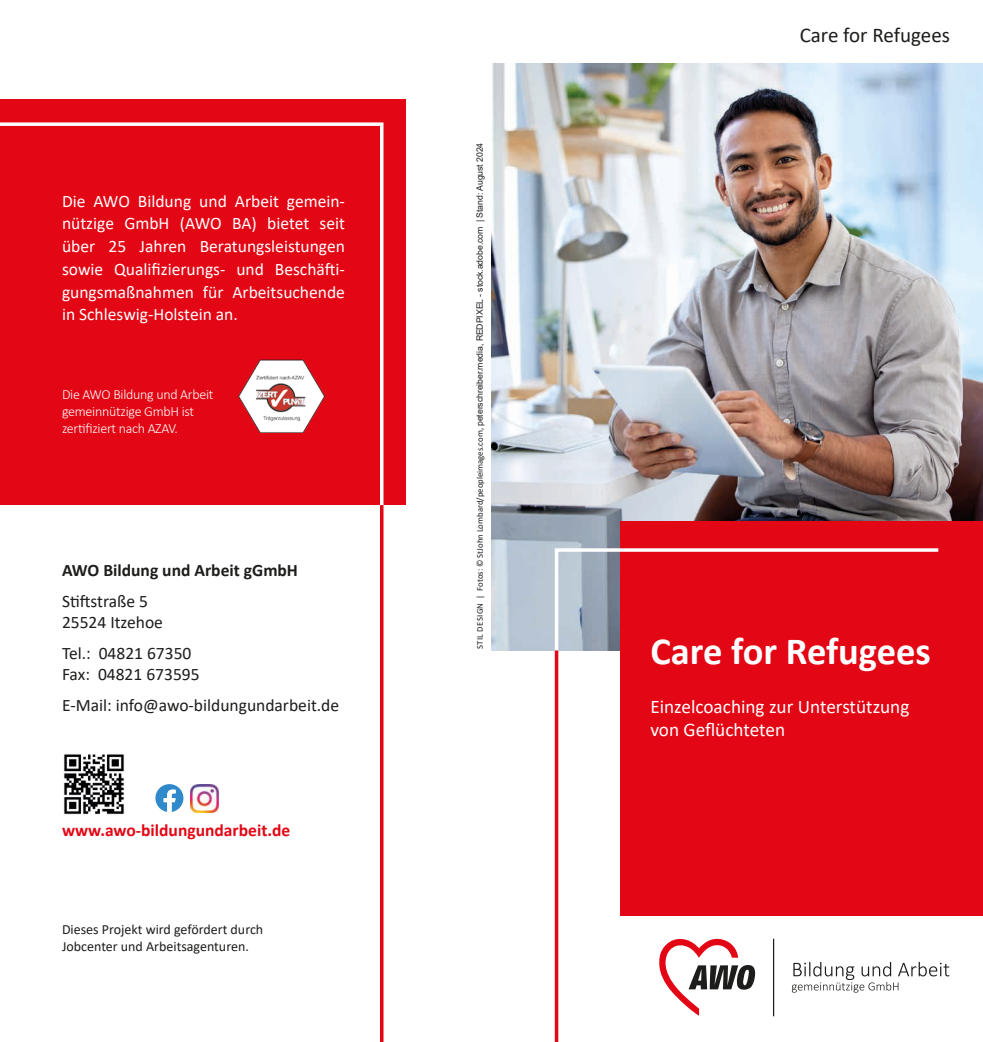
<style>
.page{position:relative;width:983px;height:1042px;background:#fff}
.page>*{position:absolute;margin:0;border:0;box-sizing:border-box;transform-origin:0 0}
.t1{font:700 38.5px "Calibri";color:#fff}
.t2{font:21px "Calibri";color:#1d1d1b}
.t3{font:19.25px/23.1px "Calibri";color:#fff}
.t4{font:17.5px/22.8px "Calibri";color:#fff;text-align:justify}
.t5{font:17.5px/21px "Calibri";color:#1d1d1b}
.t6{font:700 17.5px "Calibri";color:#e30614}
.t7{font:700 17.5px "Calibri";color:#1d1d1b}
.t8{font:300 14px/16.8px "Calibri";letter-spacing:-.02em;color:#fff}
.t9{font:14px/16.8px "Calibri";color:#1d1d1b}
.t10{font:8.75px "Arial";letter-spacing:-.01em;color:#1d1d1b}
.s1{font-family:"Calibri"}
</style>
<div class="page">
<img style="left:491px;top:63px;width:491px;height:587px">
<svg style="left:659px;top:938px;width:96px;height:78px"></svg>
<svg style="left:791px;top:962px;width:158px;height:30px"></svg>
<hr style="left:772px;top:938px;width:2px;height:78px;background:#1d1d1b">
<div style="left:620px;top:521px;width:362px;height:394px;background:#e30614"></div>
<svg style="left:553px;top:546px;width:386px;height:309px"></svg>
<svg style="left:554px;top:650px;width:4px;height:392px;fill:#e30614"></svg>
<div style="left:0;top:99px;width:406px;height:406px;background:#e30614"></div>
<svg style="left:0;top:122px;width:384px;height:504px"></svg>
<hr style="left:380px;top:505px;width:3px;height:537px;background:#e30614">
<img style="left:64px;top:754px;width:60px;height:61px">
<svg style="left:155px;top:784px;width:28px;height:28px"></svg>
<img style="left:191px;top:785px;width:27px;height:27px">
<img style="left:236px;top:360px;width:88px;height:73px">
<p class="t4" style="left:62px;top:189px;width:284px">Die AWO Bildung und Arbeit gemein&shy;nützige GmbH (AWO BA) bietet seit über 25 Jahren Beratungsleistungen sowie Qualifizierungs- und Beschäfti&shy;gungsmaßnahmen für Arbeitsuchende in Schleswig-Holstein an.</p>
<p class="t8" style="left:62px;top:386px;width:153px">Die AWO Bildung und Arbeit gemeinnützige GmbH ist zertifiziert nach AZAV.</p>
<p class="t7" style="left:62px;top:558px;width:237px">AWO Bildung und Arbeit gGmbH</p>
<p class="t5" style="left:62px;top:590px;width:102px">Stiftstraße 5<br>25524 Itzehoe</p>
<p class="t5" style="left:62px;top:642px;width:139px">Tel.: 04821 67350<br>Fax: 04821 673595</p>
<p class="t5" style="left:62px;top:694px;width:278px">E-Mail: info@awo-bildungundarbeit.de</p>
<p class="t6" style="left:62px;top:818px;width:230px">www.awo-bildungundarbeit.de</p>
<p class="t9" style="left:62px;top:920px;width:203px">Dieses Projekt wird gefördert durch<br>Jobcenter und Arbeitsagenturen.</p>
<p class="t10" style="left:473px;top:649px;width:508px;rotate:-90deg"><span class="s1">STIL DESIGN | Fotos: © StJohn Lombard/peopleimages.com,</span> peterschreiber.media, REDPIXEL - stock.adobe.com | Stand: August 2024</p>
<p class="t2" style="left:799px;top:20px;width:152px">Care for Refugees</p>
<h1 class="t1" style="left:650px;top:624px;width:282px">Care for Refugees</h1>
<p class="t3" style="left:650px;top:695px;width:260px">Einzelcoaching zur Unterstützung von Geflüchteten</p>
</div>
